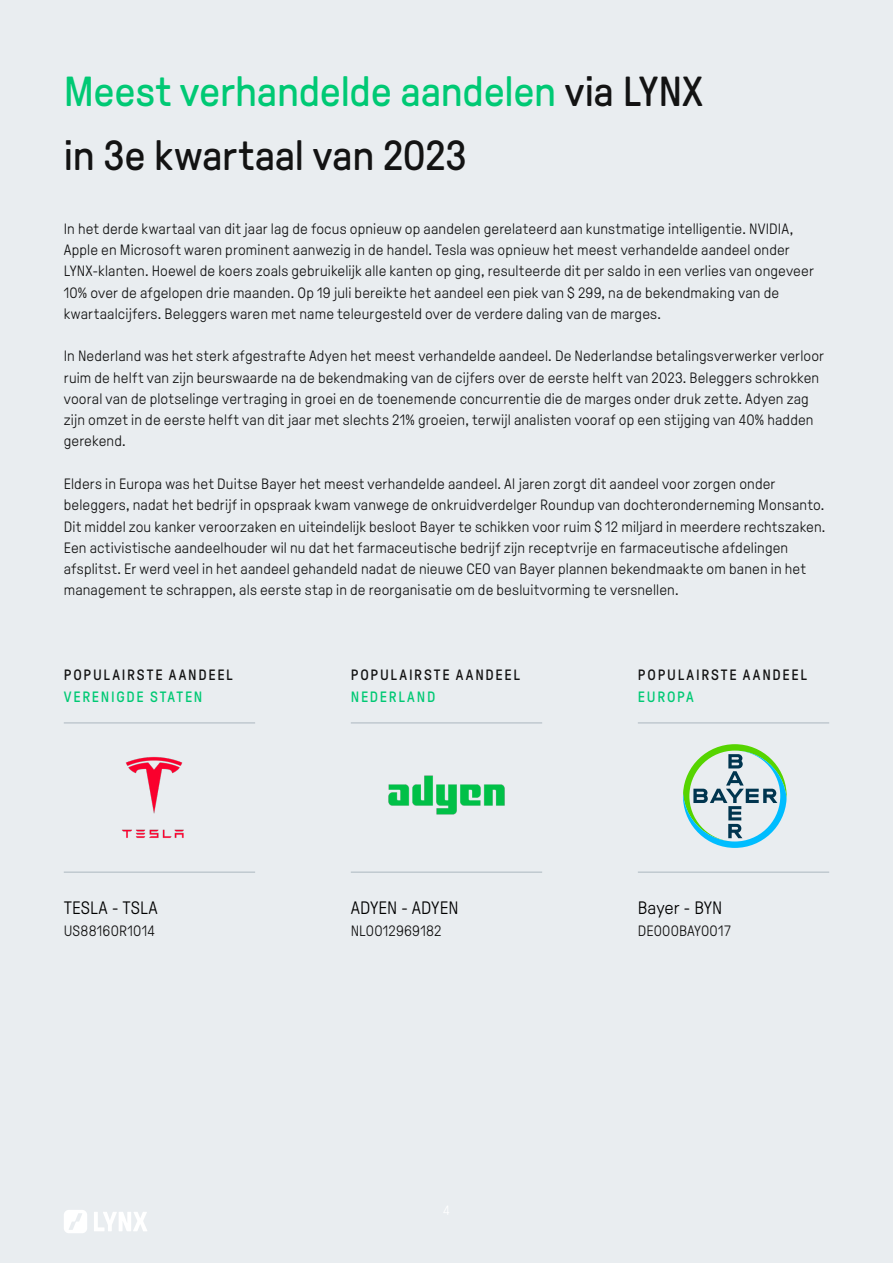
<style>
.page{position:relative;width:893px;height:1263px;background:#e9edf0}
.page>*{position:absolute;margin:0;border:0;box-sizing:border-box;transform-origin:0 0}
.t1{font:42px/63.8px "GT Pressura";letter-spacing:-.005em;color:#131313}
.t2{font:300 18px "GT Pressura";color:#000}
.t3{font:300 15px/21.3px "GT Pressura";letter-spacing:.01em;color:#131313}
.t4{font:15px "GT Pressura";letter-spacing:.12em;color:#131313}
.t5{font:15px "GT Pressura";letter-spacing:.11em;color:#00c974}
.s1{color:#00c974}
</style>
<div class="page">
<svg style="left:683px;top:744px;width:104px;height:104px"></svg>
<svg style="left:94px;top:1212px;width:53px;height:19px"></svg>
<svg style="left:64px;top:1210px;width:23px;height:23px"></svg>
<img style="left:122px;top:757px;width:62px;height:81px">
<img style="left:388px;top:775px;width:117px;height:40px">
<hr style="left:64px;top:722px;width:191px;height:1px;background:#abb7bf">
<hr style="left:64px;top:872px;width:191px;height:1px;background:#abb7bf">
<hr style="left:351px;top:722px;width:191px;height:1px;background:#abb7bf">
<hr style="left:351px;top:872px;width:191px;height:1px;background:#abb7bf">
<hr style="left:638px;top:722px;width:191px;height:1px;background:#abb7bf">
<hr style="left:638px;top:872px;width:191px;height:1px;background:#abb7bf">
<h1 class="t1" style="left:64px;top:60px;width:641px"><span class="s1">Meest verhandelde aandelen</span> via LYNX in 3e kwartaal van 2023</h1>
<p class="t3" style="left:64px;top:218px;width:752px">In het derde kwartaal van dit jaar lag de focus opnieuw op aandelen gerelateerd aan kunstmatige intelligentie. NVIDIA, Apple en Microsoft waren prominent aanwezig in de handel. Tesla was opnieuw het meest verhandelde aandeel onder LYNX-klanten. Hoewel de koers zoals gebruikelijk alle kanten op ging, resulteerde dit per saldo in een verlies van ongeveer 10% over de afgelopen drie maanden. Op 19 juli bereikte het aandeel een piek van $ 299, na de bekendmaking van de kwartaalcijfers. Beleggers waren met name teleurgesteld over de verdere daling van de marges.</p>
<p class="t3" style="left:64px;top:346px;width:762px">In Nederland was het sterk afgestrafte Adyen het meest verhandelde aandeel. De Nederlandse betalingsverwerker verloor ruim de helft van zijn beurswaarde na de bekendmaking van de cijfers over de eerste helft van 2023. Beleggers schrokken vooral van de plotselinge vertraging in groei en de toenemende concurrentie die de marges onder druk zette. Adyen zag zijn omzet in de eerste helft van dit jaar met slechts 21% groeien, terwijl analisten vooraf op een stijging van 40% hadden gerekend.</p>
<p class="t3" style="left:64px;top:473px;width:763px">Elders in Europa was het Duitse Bayer het meest verhandelde aandeel. Al jaren zorgt dit aandeel voor zorgen onder beleggers, nadat het bedrijf in opspraak kwam vanwege de onkruidverdelger Roundup van dochteronderneming Monsanto.<br>Dit middel zou kanker veroorzaken en uiteindelijk besloot Bayer te schikken voor ruim $ 12 miljard in meerdere rechtszaken.<br>Een activistische aandeelhouder wil nu dat het farmaceutische bedrijf zijn receptvrije en farmaceutische afdelingen afsplitst. Er werd veel in het aandeel gehandeld nadat de nieuwe CEO van Bayer plannen bekendmaakte om banen in het management te schrappen, als eerste stap in de reorganisatie om de besluitvorming te versnellen.</p>
<p class="t4" style="left:64px;top:667px;width:171px">POPULAIRSTE AANDEEL</p>
<p class="t5" style="left:64px;top:688px;width:140px">VERENIGDE STATEN</p>
<p class="t2" style="left:64px;top:898px;width:96px">TESLA - TSLA</p>
<p class="t3" style="left:64px;top:920px;width:93px">US88160R1014</p>
<p class="t4" style="left:351px;top:667px;width:171px">POPULAIRSTE AANDEEL</p>
<p class="t5" style="left:351px;top:688px;width:86px">NEDERLAND</p>
<p class="t2" style="left:351px;top:898px;width:109px">ADYEN - ADYEN</p>
<p class="t3" style="left:351px;top:920px;width:92px">NL0012969182</p>
<p class="t4" style="left:638px;top:667px;width:171px">POPULAIRSTE AANDEEL</p>
<p class="t5" style="left:638px;top:688px;width:57px">EUROPA</p>
<p class="t2" style="left:638px;top:898px;width:86px">Bayer - BYN</p>
<p class="t3" style="left:638px;top:920px;width:94px">DE000BAY0017</p>
</div>
